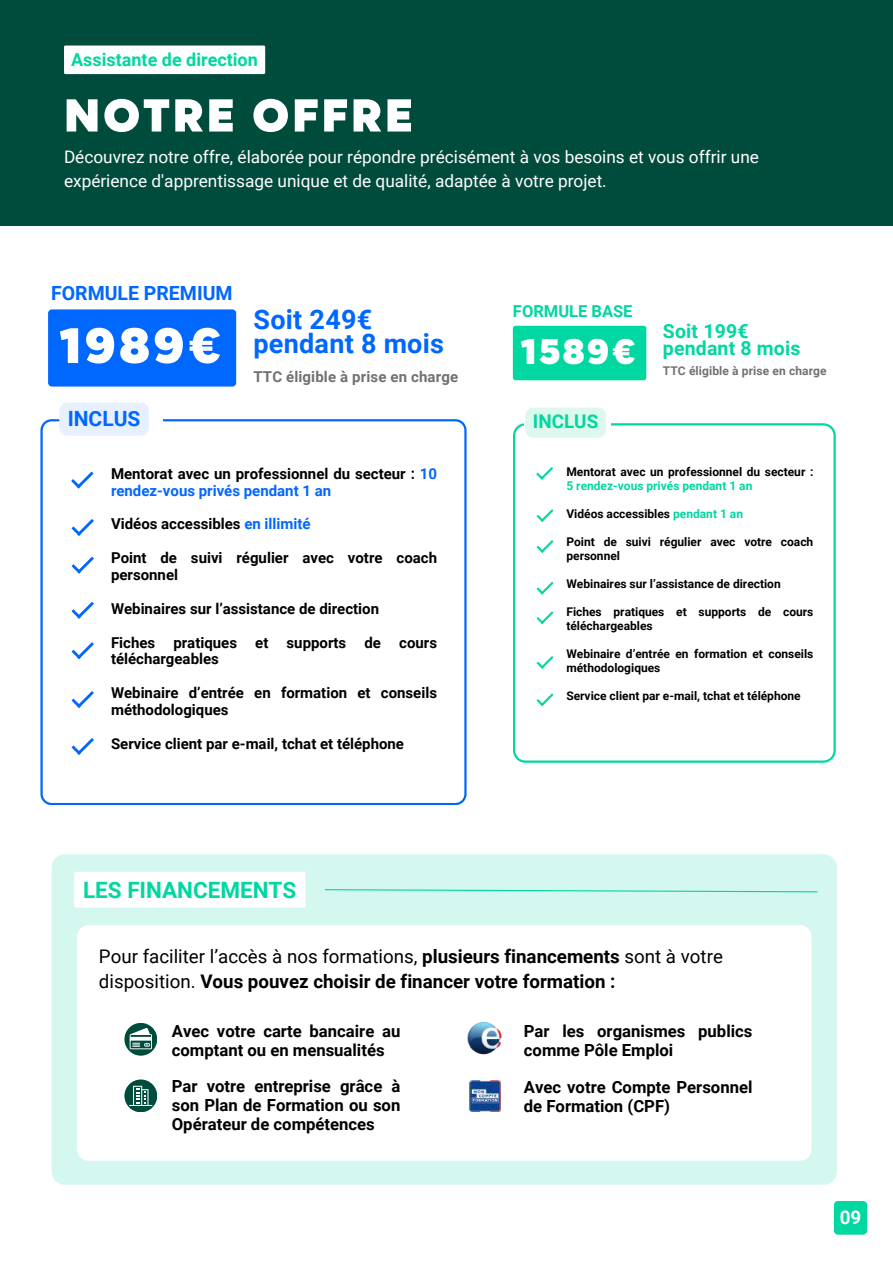
<style>
.page{position:relative;width:893px;height:1264px;background:#fff}
.page>*{position:absolute;margin:0;border:0;box-sizing:border-box;transform-origin:0 0}
.t1{font:900 56.7px "Magenos";color:#fff}
.t2{font:900 52.5px "Magenos";letter-spacing:.055em;color:#fff}
.t3{font:900 40.5px "Magenos";color:#fff}
.t4{font:700 27px/23.5px "Roboto";letter-spacing:.01em;color:#0067ff}
.t5{font:700 22.5px "Roboto";color:#00d7a1}
.t6{font:700 21px "Roboto";color:#0067ff}
.t7{font:700 19.5px/16.8px "Roboto";letter-spacing:.01em;color:#00d7a1}
.t8{font:700 19.5px "Roboto";color:#0067ff}
.t9{font:700 18.9px "Roboto";color:#00d7a1}
.t10{font:700 18.9px "Roboto";color:#fff}
.t11{font:700 18.75px/25.8px "Roboto";color:#000}
.t12{font:700 18px "Roboto";color:#00d7a1}
.t13{font:17.25px/23.5px "Roboto";color:#fff}
.t14{font:700 16.65px/19px "Roboto";color:#000}
.t15{font:700 16.5px "Roboto";color:#00d7a1}
.t16{font:700 15px/16.8px "Roboto";color:#000}
.t17{font:700 15px "Roboto";letter-spacing:.01em;color:#717171}
.t18{font:700 12px/14px "Roboto";color:#000}
.t19{font:700 12px "Roboto";color:#00d7a1}
.t20{font:700 12px "Roboto";letter-spacing:.01em;color:#717171}
.s1{color:#0067ff}
.s2{color:#00d7a1}
.s3{font-weight:400}
</style>
<div class="page">
<div style="left:0;top:0;width:892px;height:225px;background:#004c3c"></div>
<div style="left:52px;top:854px;width:785px;height:330px;background:#d4f8ef;border-radius:13px"></div>
<svg style="left:324px;top:889px;width:494px;height:4px"></svg>
<div style="left:833px;top:1200px;width:34px;height:34px;background:#00d7a1;border-radius:4px"></div>
<div style="left:77px;top:925px;width:734px;height:235px;background:#fff;border-radius:11px"></div>
<img style="left:469px;top:1080px;width:32px;height:31px">
<img style="left:467px;top:1022px;width:35px;height:33px">
<svg style="left:124px;top:1022px;width:33px;height:33px"></svg>
<svg style="left:129px;top:1027px;width:23px;height:22px"></svg>
<svg style="left:124px;top:1079px;width:33px;height:33px"></svg>
<svg style="left:129px;top:1085px;width:23px;height:20px"></svg>
<div style="left:74px;top:871px;width:231px;height:36px;background:#fff"></div>
<div style="left:48px;top:309px;width:188px;height:77px;background:#0067ff"></div>
<svg style="left:40px;top:419px;width:426px;height:385px"></svg>
<div style="left:60px;top:404px;width:103px;height:35px;background:#fff"></div>
<svg style="left:71px;top:471px;width:23px;height:17px"></svg>
<svg style="left:71px;top:519px;width:23px;height:17px"></svg>
<svg style="left:71px;top:556px;width:23px;height:17px"></svg>
<svg style="left:71px;top:601px;width:23px;height:17px"></svg>
<svg style="left:71px;top:642px;width:23px;height:17px"></svg>
<svg style="left:71px;top:691px;width:23px;height:17px"></svg>
<svg style="left:71px;top:738px;width:23px;height:16px"></svg>
<div style="left:59px;top:402px;width:90px;height:34px;background:#e6f0ff"></div>
<div style="left:513px;top:326px;width:133px;height:54px;background:#00d7a1"></div>
<svg style="left:513px;top:423px;width:322px;height:339px"></svg>
<div style="left:524px;top:412px;width:86px;height:26px;background:#fff"></div>
<svg style="left:536px;top:467px;width:17px;height:12px"></svg>
<svg style="left:536px;top:509px;width:17px;height:12px"></svg>
<svg style="left:536px;top:540px;width:17px;height:12px"></svg>
<svg style="left:536px;top:581px;width:17px;height:13px"></svg>
<svg style="left:536px;top:611px;width:17px;height:12px"></svg>
<svg style="left:536px;top:656px;width:17px;height:12px"></svg>
<svg style="left:536px;top:693px;width:17px;height:12px"></svg>
<div style="left:525px;top:407px;width:81px;height:30px;background:#def8ed;border-radius:8px"></div>
<div style="left:64px;top:46px;width:201px;height:28px;background:#fff"></div>
<p class="t12" style="left:71px;top:49px;width:188px">Assistante de direction</p>
<h2 class="t2" style="left:64px;top:87px;width:350px">NOTRE OFFRE</h2>
<p class="t13" style="left:64px;top:145px;width:696px">Découvrez notre offre, élaborée pour répondre précisément à vos besoins et vous offrir une expérience d'apprentissage unique et de qualité, adaptée à votre projet.</p>
<h3 class="t8" style="left:51px;top:281px;width:183px">FORMULE PREMIUM</h3>
<h1 class="t1" style="left:60px;top:315px;width:163px">1989€</h1>
<h3 class="t4" style="left:253px;top:308px;width:192px">Soit 249€ pendant 8 mois</h3>
<p class="t17" style="left:253px;top:368px;width:206px">TTC éligible à prise en charge</p>
<p class="t15" style="left:513px;top:301px;width:121px">FORMULE BASE</p>
<h3 class="t3" style="left:521px;top:330px;width:116px">1589€</h3>
<h3 class="t7" style="left:663px;top:323px;width:139px">Soit 199€ pendant 8 mois</h3>
<p class="t20" style="left:663px;top:364px;width:165px">TTC éligible à prise en charge</p>
<h3 class="t6" style="left:68px;top:406px;width:74px">INCLUS</h3>
<p class="t9" style="left:533px;top:411px;width:67px">INCLUS</p>
<p class="t16" style="left:111px;top:465px;width:327px">Mentorat avec un professionnel du secteur : <span class="s1">10 rendez-vous privés pendant 1 an</span></p>
<p class="t16" style="left:111px;top:516px;width:201px">Vidéos accessibles <span class="s1">en illimité</span></p>
<p class="t16" style="left:111px;top:549px;width:327px">Point de suivi régulier avec votre coach personnel</p>
<p class="t16" style="left:111px;top:600px;width:269px">Webinaires sur l’assistance de direction</p>
<p class="t16" style="left:111px;top:634px;width:327px">Fiches pratiques et supports de cours téléchargeables</p>
<p class="t16" style="left:111px;top:684px;width:327px">Webinaire d’entrée en formation et conseils méthodologiques</p>
<p class="t16" style="left:111px;top:735px;width:294px">Service client par e-mail, tchat et téléphone</p>
<p class="t18" style="left:566px;top:464px;width:248px">Mentorat avec un professionnel du secteur :</p>
<p class="t19" style="left:566px;top:478px;width:187px">5 rendez-vous privés pendant 1 an</p>
<p class="t18" style="left:566px;top:506px;width:178px">Vidéos accessibles <span class="s2">pendant 1 an</span></p>
<p class="t18" style="left:566px;top:534px;width:248px">Point de suivi régulier avec votre coach personnel</p>
<p class="t18" style="left:566px;top:576px;width:216px">Webinaires sur l’assistance de direction</p>
<p class="t18" style="left:566px;top:604px;width:248px">Fiches pratiques et supports de cours téléchargeables</p>
<p class="t18" style="left:566px;top:646px;width:248px">Webinaire d’entrée en formation et conseils méthodologiques</p>
<p class="t18" style="left:566px;top:688px;width:236px">Service client par e-mail, tchat et téléphone</p>
<h3 class="t5" style="left:83px;top:876px;width:215px">LES FINANCEMENTS</h3>
<p class="t11" style="left:99px;top:943px;width:625px"><span class="s3">Pour faciliter l’accès à nos formations,</span> plusieurs financements <span class="s3">sont à votre disposition.</span> Vous pouvez choisir de financer votre formation :</p>
<p class="t14" style="left:172px;top:1022px;width:230px">Avec votre carte bancaire au comptant ou en mensualités</p>
<p class="t14" style="left:172px;top:1076px;width:230px;text-align:justify">Par votre entreprise grâce à son Plan de Formation ou son Opérateur de compétences</p>
<p class="t14" style="left:524px;top:1022px;width:230px">Par les organismes publics comme Pôle Emploi</p>
<p class="t14" style="left:524px;top:1077px;width:230px">Avec votre Compte Personnel de Formation (CPF)</p>
<p class="t10" style="left:839px;top:1206px;width:23px">09</p>
</div>
